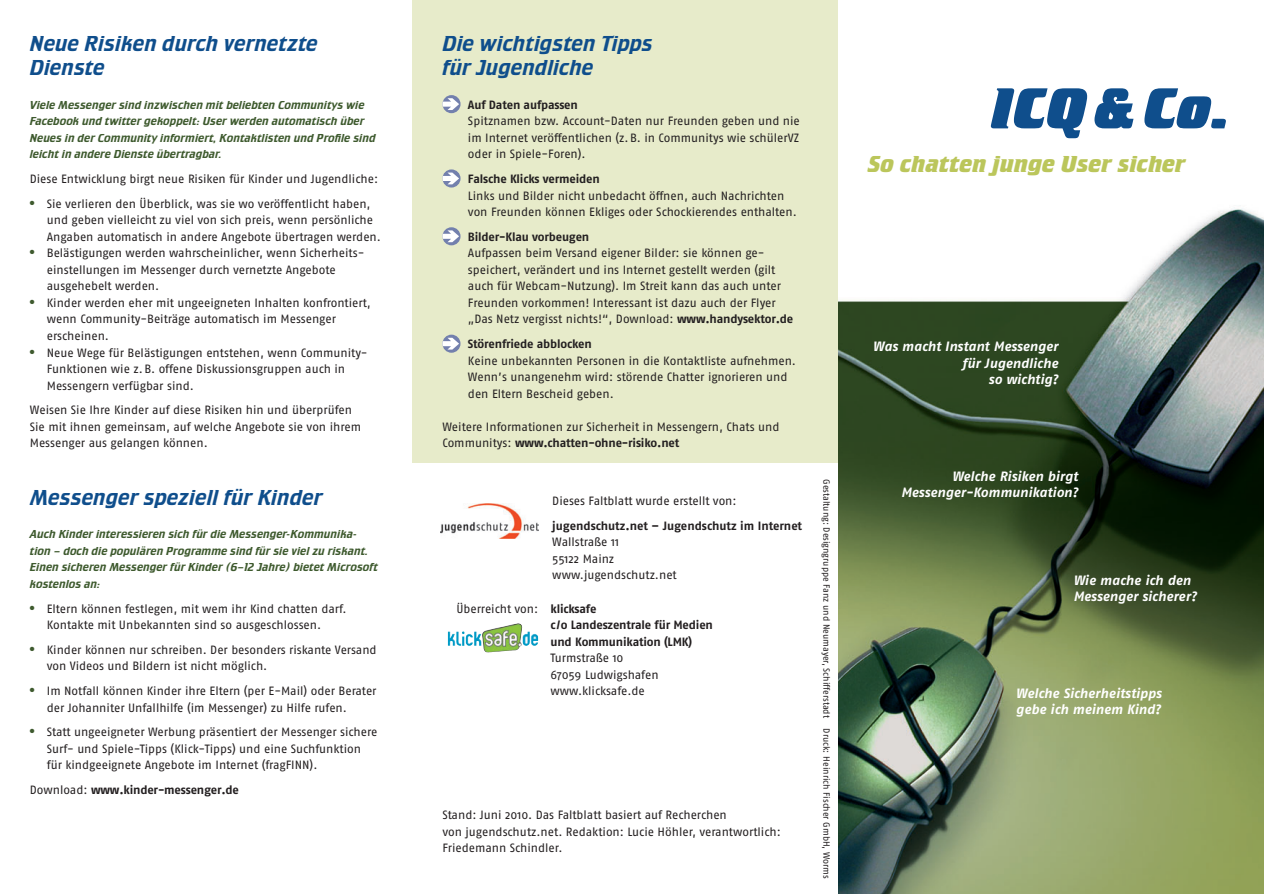
<style>
.page{position:relative;width:1264px;height:894px;background:#fff}
.page>*{position:absolute;margin:0;border:0;box-sizing:border-box;transform-origin:0 0}
.t1{font:60px "Crillee Extra Bold Italic Plain";color:#0f4e8c}
.t2{font:24px "Crillee Bold Italic Plain";color:#bbc65b}
.t3{font:22.5px/24px "Crillee Italic Plain";color:#0f4e8c}
.t4{font:italic 700 13.5px/16.5px "Fago No";color:#fff;text-align:right}
.t5{font:12px/16.5px "Fago No";letter-spacing:-.005em;color:#231f20}
.t6{font:12px/16.5px "Crillee Italic Plain";color:#3e5a2e}
.t7{font:700 12px/16.5px "Fago No";letter-spacing:-.015em;color:#231f20}
.t8{font:9px "Fago No";letter-spacing:-.005em;color:#231f20}
.s1{font-weight:400}
.s2{font-weight:700}
</style>
<div class="page">
<div style="left:412px;top:0;width:426px;height:462px;background:#e7ebca"></div>
<div style="left:442px;top:95px;width:18px;height:18px;background:#7380ad;border-radius:50%"></div>
<svg style="left:442px;top:98px;width:17px;height:12px"></svg>
<svg style="left:442px;top:169px;width:18px;height:18px"></svg>
<svg style="left:442px;top:172px;width:17px;height:12px"></svg>
<svg style="left:442px;top:227px;width:18px;height:18px"></svg>
<svg style="left:442px;top:230px;width:17px;height:12px"></svg>
<svg style="left:442px;top:334px;width:18px;height:18px"></svg>
<svg style="left:442px;top:337px;width:17px;height:12px"></svg>
<img style="left:440px;top:503px;width:99px;height:35px">
<img style="left:838px;top:205px;width:425px;height:688px">
<img style="left:448px;top:623px;width:90px;height:29px">
<h3 class="t3" style="left:30px;top:31px;width:289px">Neue Risiken durch vernetzte<br>Dienste</h3>
<p class="t6" style="left:30px;top:96px;width:347px">Viele Messenger sind inzwischen mit beliebten Communitys wie Facebook und twitter gekoppelt: User werden automatisch über Neues in der Community informiert, Kontaktlisten und Profile sind leicht in andere Dienste übertragbar.</p>
<p class="t5" style="left:30px;top:170px;width:350px">Diese Entwicklung birgt neue Risiken für Kinder und Jugendliche:</p>
<p class="t5" style="left:47px;top:195px;width:335px;text-indent:-17px"><sup>●</sup> Sie verlieren den Überblick, was sie wo veröffentlicht haben, und geben vielleicht zu viel von sich preis, wenn persönliche<br>Angaben automatisch in andere Angebote übertragen werden.</p>
<p class="t5" style="left:47px;top:245px;width:319px;text-indent:-17px"><sup>●</sup> Belästigungen werden wahrscheinlicher, wenn Sicherheits&shy;einstellungen im Messenger durch vernetzte Angebote ausgehebelt werden.</p>
<p class="t5" style="left:47px;top:294px;width:325px;text-indent:-17px"><sup>●</sup> Kinder werden eher mit ungeeigneten Inhalten konfrontiert, wenn Community-Beiträge automatisch im Messenger erscheinen.</p>
<p class="t5" style="left:47px;top:344px;width:322px;text-indent:-17px"><sup>●</sup> Neue Wege für Belästigungen entstehen, wenn Community-<br>Funktionen wie z. B. offene Diskussionsgruppen auch in<br>Messengern verfügbar sind.</p>
<p class="t5" style="left:30px;top:401px;width:333px">Weisen Sie Ihre Kinder auf diese Risiken hin und überprüfen<br>Sie mit ihnen gemeinsam, auf welche Angebote sie von ihrem<br>Messenger aus gelangen können.</p>
<h3 class="t3" style="left:30px;top:485px;width:294px">Messenger speziell für Kinder</h3>
<p class="t6" style="left:30px;top:525px;width:349px">Auch Kinder interessieren sich für die Messenger-Kommunika&shy;tion – doch die populären Programme sind für sie viel zu riskant.<br>Einen sicheren Messenger für Kinder (6–12 Jahre) bietet Microsoft kostenlos an:</p>
<p class="t5" style="left:47px;top:599px;width:301px;text-indent:-17px"><sup>●</sup> Eltern können festlegen, mit wem ihr Kind chatten darf.<br>Kontakte mit Unbekannten sind so ausgeschlossen.</p>
<p class="t5" style="left:47px;top:641px;width:331px;text-indent:-17px"><sup>●</sup> Kinder können nur schreiben. Der besonders riskante Versand von Videos und Bildern ist nicht möglich.</p>
<p class="t5" style="left:47px;top:682px;width:331px;text-indent:-17px"><sup>●</sup> Im Notfall können Kinder ihre Eltern (per E-Mail) oder Berater der Johanniter Unfallhilfe (im Messenger) zu Hilfe rufen.</p>
<p class="t5" style="left:47px;top:723px;width:332px;text-indent:-17px"><sup>●</sup> Statt ungeeigneter Werbung präsentiert der Messenger sichere<br>Surf- und Spiele-Tipps (Klick-Tipps) und eine Suchfunktion für kindgeeignete Angebote im Internet (fragFINN).</p>
<p class="t7" style="left:30px;top:781px;width:211px"><span class="s1">Download:</span> www.kinder-messenger.de</p>
<h3 class="t3" style="left:442px;top:31px;width:212px">Die wichtigsten Tipps für Jugendliche</h3>
<p class="t7" style="left:468px;top:96px;width:111px">Auf Daten aufpassen</p>
<p class="t5" style="left:468px;top:113px;width:333px;text-align:justify">Spitznamen bzw. Account-Daten nur Freunden geben und nie im Internet veröffentlichen (z. B. in Communitys wie schülerVZ oder in Spiele-Foren).</p>
<p class="t7" style="left:468px;top:170px;width:133px">Falsche Klicks vermeiden</p>
<p class="t5" style="left:468px;top:187px;width:330px">Links und Bilder nicht unbedacht öffnen, auch Nachrichten von Freunden können Ekliges oder Schockierendes enthalten.</p>
<p class="t7" style="left:468px;top:228px;width:123px">Bilder-Klau vorbeugen</p>
<p class="t5" style="left:468px;top:245px;width:327px">Aufpassen beim Versand eigener Bilder: sie können ge&shy;speichert, verändert und ins Internet gestellt werden (gilt auch für Webcam-Nutzung). Im Streit kann das auch unter Freunden vorkommen! Interessant ist dazu auch der Flyer „Das Netz vergisst nichts!“, Download: <span class="s2">www.handysektor.de</span></p>
<p class="t7" style="left:468px;top:335px;width:125px">Störenfriede abblocken</p>
<p class="t5" style="left:468px;top:352px;width:329px">Keine unbekannten Personen in die Kontaktliste aufnehmen.<br>Wenn’s unangenehm wird: störende Chatter ignorieren und den Eltern Bescheid geben.</p>
<p class="t5" style="left:442px;top:418px;width:338px">Weitere Informationen zur Sicherheit in Messengern, Chats und<br>Communitys: <span class="s2">www.chatten-ohne-risiko.net</span></p>
<p class="t5" style="left:552px;top:492px;width:186px">Dieses Faltblatt wurde erstellt von:</p>
<p class="t7" style="left:552px;top:517px;width:251px">jugendschutz.net – Jugendschutz im Internet</p>
<p class="t5" style="left:552px;top:533px;width:126px">Wallstraße 11<br>55122 Mainz www.jugendschutz.net</p>
<p class="t7" style="left:550px;top:599px;width:164px;text-indent:-94px"><span class="s1">Überreicht von:</span> klicksafe<br>c/o Landeszentrale für Medien und Kommunikation (LMK)</p>
<p class="t5" style="left:550px;top:649px;width:110px">Turmstraße 10<br>67059 Ludwigshafen www.klicksafe.de</p>
<p class="t5" style="left:442px;top:806px;width:340px">Stand: Juni 2010. Das Faltblatt basiert auf Recherchen<br>von jugendschutz.net. Redaktion: Lucie Höhler, verantwortlich:<br>Friedemann Schindler.</p>
<p class="t8" style="left:831px;top:478px;width:401px;rotate:90deg">Gestaltung: Designgruppe Fanz und Neumayer, Schifferstadt Druck: Heinrich Fischer GmbH, Worms</p>
<h1 class="t1" style="left:990px;top:72px;width:241px">ICQ &amp;Co.</h1>
<h2 class="t2" style="left:867px;top:149px;width:319px">So chatten junge User sicher</h2>
<p class="t4" style="left:872px;top:338px;width:187px">Was macht Instant Messenger für Jugendliche<br>so wichtig?</p>
<p class="t4" style="left:901px;top:467px;width:178px">Welche Risiken birgt<br>Messenger-Kommunikation?</p>
<p class="t4" style="left:1073px;top:571px;width:125px;text-align:left">Wie mache ich den<br>Messenger sicherer?</p>
<p class="t4" style="left:1015px;top:684px;width:147px;text-align:left">Welche Sicherheitstipps gebe ich meinem Kind?</p>
</div>
